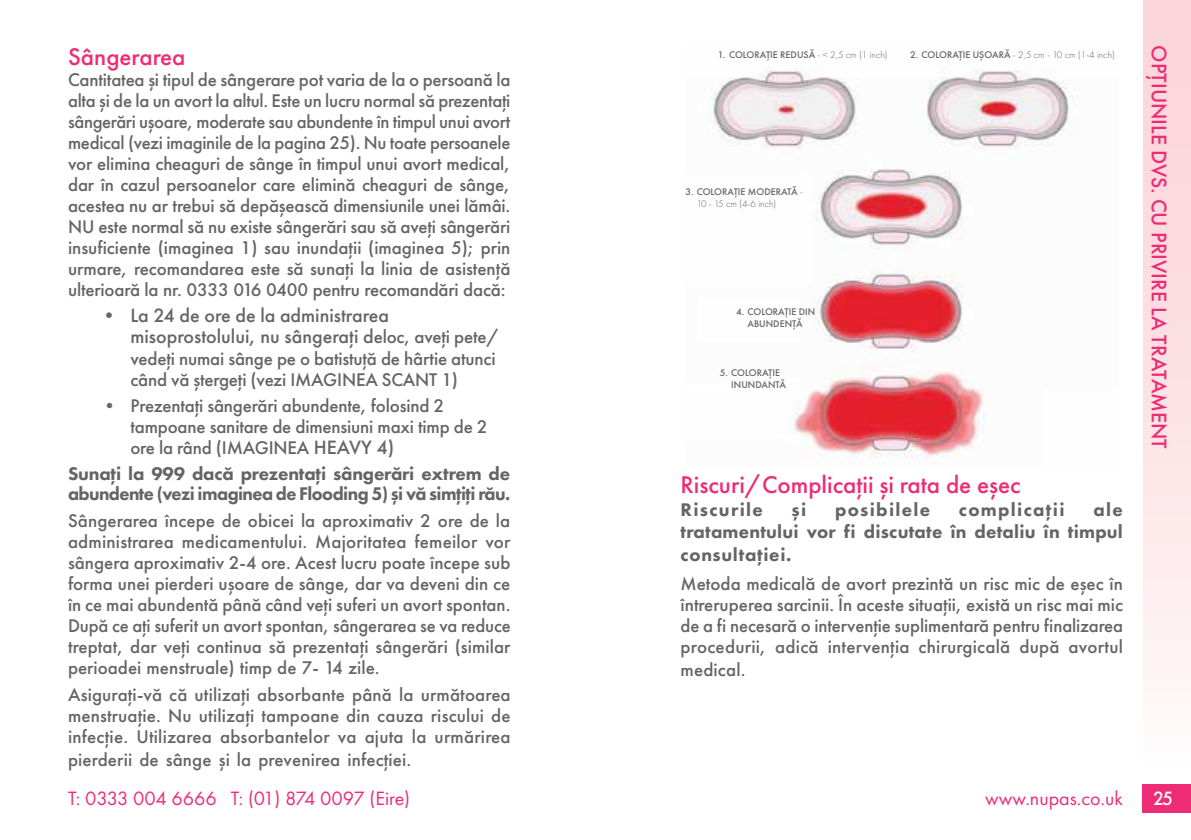
<style>
.page{position:relative;width:1191px;height:840px;background:#fff}
.page>*{position:absolute;margin:0;border:0;box-sizing:border-box;transform-origin:0 0}
.t1{font:500 25px "Futura PT";color:#ee2b75}
.t2{font:500 22px "Futura PT";color:#ee2b75}
.t3{font:500 20px/21px "Futura PT";color:#636466}
.t4{font:20px "Futura PT";color:#ee2b75}
.t5{font:500 20px "Futura PT";color:#fff}
.t6{font:500 19px/21px "Futura PT";letter-spacing:-.01em;color:#636466;text-align:justify}
.t7{font:800 19px/19.8px "Futura PT";letter-spacing:-.03em;color:#636466}
.t8{font:800 19px/22.8px "Futura PT";letter-spacing:-.01em;color:#636466;text-align:justify}
.t9{font:800 19px "Futura PT";letter-spacing:.07em;color:#636466}
.t10{font:500 19px "Futura PT";letter-spacing:.01em;color:#636466}
.t11{font:500 10px/12px "Futura PT";color:#636466}
.t12{font:300 10px "Futura PT";color:#636466}
.s1{font-size:19px}
.s2{font-size:20px}
.s3{font-weight:300}
.s4{font-weight:500}
</style>
<div class="page">
<div style="left:1143px;top:0;width:48px;height:770px;background:linear-gradient(to bottom,#fbd1d6,#fff8f8)"></div>
<div style="left:1142px;top:783px;width:49px;height:29px;background:#ee2b75"></div>
<img style="left:710px;top:70px;width:363px;height:388px">
<h1 class="t1" style="left:68px;top:41px;width:119px">Sângerarea</h1>
<p class="t6" style="left:68px;top:69px;width:444px">Cantitatea şi tipul de sângerare pot varia de la o persoană la alta şi de la un avort la altul. Este un lucru normal să prezentaţi sângerări uşoare, moderate sau abundente în timpul unui avort medical (vezi imaginile de la pagina 25). Nu toate persoanele vor elimina cheaguri de sânge în timpul unui avort medical, dar în cazul persoanelor care elimină cheaguri de sânge, acestea nu ar trebui să depăşească dimensiunile unei lămâi.<br>NU este normal să nu existe sângerări sau să aveţi sângerări insuficiente (imaginea 1) sau inundaţii (imaginea 5); prin urmare, recomandarea este să sunaţi la linia de asistenţă ulterioară la nr. 0333 016 0400 pentru recomandări dacă:</p>
<p class="t3" style="left:130px;top:305px;width:370px;text-indent:-31px">• La 24 de ore de la administrarea misoprostolului, nu sângeraţi d<span class="s1">eloc, aveţi pete/</span></p>
<p class="t6" style="left:130px;top:347px;width:367px">vedeţi numai sânge pe o batistuţă de hârtie atunci când vă ştergeţi (vezi IMAGINEA SCANT 1)</p>
<p class="t6" style="left:130px;top:395px;width:359px;text-align:left;text-indent:-30px">• Prezentaţi sângerări abundente, folosind 2 tampoane sanitare de dimensiuni maxi timp de 2 ore la rând (IMAGINEA <span class="s2">HEAVY 4)</span></p>
<p class="t7" style="left:68px;top:463px;width:444px">Sunați la 999 dacă prezentați sângerări extrem de abundente (vezi imaginea de Flooding 5) și vă simțiți rău.</p>
<p class="t6" style="left:68px;top:510px;width:444px">Sângerarea începe de obicei la aproximativ 2 ore de la administrarea medicamentului. Majoritatea femeilor vor sângera aproximativ 2-4 ore. Acest lucru poate începe sub forma unei pierderi uşoare de sânge, dar va deveni din ce în ce mai abundentă până când veţi suferi un avort spontan.<br>După ce aţi suferit un avort spontan, sângerarea se va reduce treptat, dar veţi continua să prezentaţi sângerări (similar perioadei menstruale) timp de 7- 14 zile.</p>
<p class="t6" style="left:68px;top:684px;width:444px">Asiguraţi-vă că utilizaţi absorbante până la următoarea menstruaţie. Nu utilizaţi tampoane din cauza riscului de infecţie. Utilizarea absorbantelor va ajuta la urmărirea</p>
<p class="t6" style="left:68px;top:748px;width:345px">pierderii de sânge şi la prevenirea infecţiei.</p>
<p class="t11" style="left:717px;top:49px;width:171px">1. COLORAȚIE REDUSĂ <span class="s3">- &lt; 2,5 cm (1 inch)</span></p>
<p class="t12" style="left:910px;top:50px;width:206px"><span class="s4">2. COLORAȚIE UŞOARĂ</span> - 2,5 cm - 10 cm (1-4 inch)</p>
<p class="t11" style="left:696px;top:185px;width:108px;text-indent:-11px">3. COLORAȚIE MODERATĂ <span class="s3">-<br>10 - 15 cm (4-6 inch)</span></p>
<p class="t11" style="left:736px;top:306px;width:81px;text-align:center">4. COLORAȚIE DIN<br>ABUNDENȚĂ</p>
<p class="t11" style="left:731px;top:366px;width:56px;text-indent:-11px">5. COLORAȚIE<br>INUNDANTĂ</p>
<h1 class="t1" style="left:680px;top:469px;width:342px">Riscuri/Complicaţii şi rata de eşec</h1>
<p class="t9" style="left:680px;top:498px;width:84px">Riscurile</p>
<p class="t8" style="left:791px;top:498px;width:16px">și</p>
<p class="t9" style="left:835px;top:498px;width:97px">posibilele</p>
<p class="t9" style="left:959px;top:498px;width:107px">complicații</p>
<p class="t8" style="left:680px;top:498px;width:444px;text-indent:413px">ale tratamentului vor fi discutate în detaliu în timpul consultației.</p>
<p class="t6" style="left:680px;top:572px;width:444px">Metoda medicală de avort prezintă un risc mic de eşec în întreruperea sarcinii. În aceste situaţii, există un risc mai mic de a fi necesară o intervenţie suplimentară pentru finalizarea procedurii, adică intervenţia chirurgicală după avortul</p>
<p class="t10" style="left:680px;top:657px;width:66px">medical.</p>
<p class="t2" style="left:1172px;top:45px;width:404px;rotate:90deg">OPȚIUNILE DVS. CU PRIVIRE LA TRATAMENT</p>
<p class="t4" style="left:68px;top:790px;width:344px">T: 0333 004 6666 T: (01) 874 0097 (Eire)</p>
<p class="t4" style="left:985px;top:790px;width:139px">www.nupas.co.uk</p>
<p class="t5" style="left:1153px;top:786px;width:22px">25</p>
</div>
